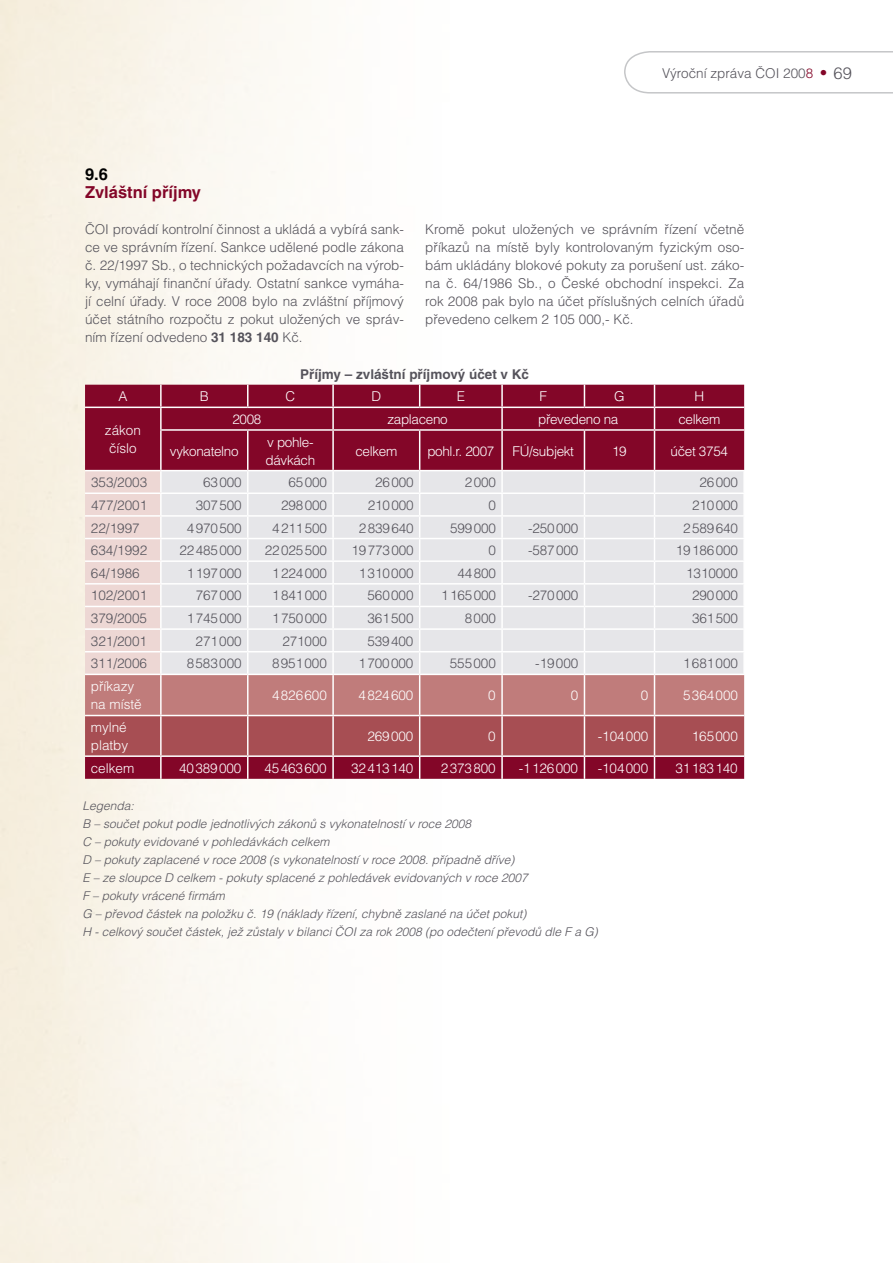
<style>
.page{position:relative;width:893px;height:1263px;background:#fff}
.page>*{position:absolute;margin:0;border:0;box-sizing:border-box;transform-origin:0 0}
.t1{font:700 16.5px "Helvetica CE";color:#830628}
.t2{font:700 16.5px "Helvetica CE";color:#000}
.t3{font:300 13.5px/18px "Helvetica CE";color:#55535b;text-align:justify}
.t4{font:300 13.5px/18px "Helvetica CE";letter-spacing:-.01em;color:#fff}
.t5{font:700 13.5px "Helvetica CE";color:#55535b}
.t6{font:italic 300 12px/18px "Helvetica CE";color:#55535b}
.s1{color:#830628}
.s2{font-size:15px;color:#830628}
.s3{font-size:16.5px}
.s4{font-weight:700}
</style>
<div class="page">
<div style="left:85px;top:385px;width:659px;height:85px;background:#830628"></div>
<hr style="left:160px;top:385px;width:2px;height:22px;background:#fff">
<hr style="left:247px;top:385px;width:2px;height:22px;background:#fff">
<hr style="left:332px;top:385px;width:2px;height:22px;background:#fff">
<svg style="left:419px;top:385px;width:1px;height:22px"></svg>
<hr style="left:501px;top:385px;width:2px;height:22px;background:#fff">
<svg style="left:584px;top:385px;width:1px;height:22px"></svg>
<hr style="left:85px;top:407px;width:76px;height:1px;background:#fff">
<hr style="left:161px;top:407px;width:87px;height:1px;background:#fff">
<hr style="left:160px;top:408px;width:2px;height:21px;background:#fff">
<hr style="left:248px;top:407px;width:85px;height:1px;background:#fff">
<hr style="left:333px;top:407px;width:87px;height:1px;background:#fff">
<hr style="left:332px;top:408px;width:2px;height:21px;background:#fff">
<hr style="left:420px;top:407px;width:82px;height:1px;background:#fff">
<hr style="left:502px;top:407px;width:82px;height:1px;background:#fff">
<hr style="left:501px;top:408px;width:2px;height:21px;background:#fff">
<hr style="left:584px;top:407px;width:70px;height:1px;background:#fff">
<hr style="left:654px;top:407px;width:90px;height:1px;background:#fff">
<svg style="left:654px;top:385px;width:1px;height:44px"></svg>
<hr style="left:160px;top:429px;width:88px;height:2px;background:#fff">
<hr style="left:160px;top:431px;width:2px;height:39px;background:#fff">
<hr style="left:248px;top:429px;width:85px;height:2px;background:#fff">
<hr style="left:247px;top:431px;width:2px;height:39px;background:#fff">
<hr style="left:333px;top:429px;width:87px;height:2px;background:#fff">
<hr style="left:332px;top:431px;width:2px;height:39px;background:#fff">
<hr style="left:420px;top:429px;width:82px;height:2px;background:#fff">
<hr style="left:419px;top:431px;width:1px;height:39px;background:#fff">
<hr style="left:502px;top:429px;width:82px;height:2px;background:#fff">
<hr style="left:501px;top:431px;width:2px;height:39px;background:#fff">
<hr style="left:584px;top:429px;width:70px;height:2px;background:#fff">
<hr style="left:584px;top:431px;width:1px;height:39px;background:#fff">
<hr style="left:654px;top:429px;width:90px;height:2px;background:#fff">
<hr style="left:654px;top:431px;width:1px;height:39px;background:#fff">
<svg style="left:85px;top:471px;width:659px;height:308px;background:#d4b6ba"></svg>
<hr style="left:743px;top:652px;width:2px;height:22px;background:#fff">
<hr style="left:654px;top:674px;width:91px;height:1px;background:#fff">
<svg style="left:624px;top:51px;width:269px;height:43px"></svg>
<p class="t3" style="left:662px;top:64px;width:191px">Výroční zpráva ČOI 200<span class="s1">8</span> <span class="s2">•</span> <span class="s3">69</span></p>
<p class="t2" style="left:85px;top:165px;width:24px">9.6</p>
<p class="t1" style="left:85px;top:183px;width:117px">Zvláštní příjmy</p>
<p class="t3" style="left:85px;top:220px;width:320px">ČOI provádí kontrolní činnost a ukládá a vybírá sank&shy;ce ve správním řízení. Sankce udělené podle zákona č. 22/1997 Sb., o technických požadavcích na výrob&shy;ky, vymáhají finanční úřady. Ostatní sankce vymáha&shy;jí celní úřady. V roce 2008 bylo na zvláštní příjmový účet státního rozpočtu z pokut uložených ve správ&shy;ním řízení odvedeno <span class="s4">31 183 140</span> Kč.</p>
<p class="t3" style="left:425px;top:220px;width:320px">Kromě pokut uložených ve správním řízení včetně příkazů na místě byly kontrolovaným fyzickým oso&shy;bám ukládány blokové pokuty za porušení ust. záko&shy;na č. 64/1986 Sb., o České obchodní inspekci. Za rok 2008 pak bylo na účet příslušných celních úřadů převedeno celkem 2 105 000,- Kč.</p>
<p class="t5" style="left:300px;top:366px;width:230px">Příjmy – zvláštní příjmový účet v Kč</p>
<p class="t4" style="left:118px;top:388px;width:11px">A</p>
<p class="t4" style="left:200px;top:388px;width:11px">B</p>
<p class="t4" style="left:286px;top:388px;width:6px">C</p>
<p class="t4" style="left:371px;top:388px;width:11px">D</p>
<p class="t4" style="left:457px;top:388px;width:10px">E</p>
<p class="t4" style="left:539px;top:388px;width:9px">F</p>
<p class="t4" style="left:614px;top:388px;width:12px">G</p>
<p class="t4" style="left:694px;top:388px;width:11px">H</p>
<p class="t4" style="left:105px;top:421px;width:38px;text-align:center">zákon číslo</p>
<p class="t4" style="left:232px;top:410px;width:31px">2008</p>
<p class="t4" style="left:387px;top:410px;width:62px">zaplaceno</p>
<p class="t4" style="left:538px;top:410px;width:82px">převedeno na</p>
<p class="t4" style="left:678px;top:410px;width:43px">celkem</p>
<p class="t4" style="left:170px;top:442px;width:70px">vykonatelno</p>
<p class="t4" style="left:266px;top:433px;width:51px">v pohle&shy;dávkách</p>
<p class="t4" style="left:355px;top:442px;width:43px">celkem</p>
<p class="t4" style="left:427px;top:442px;width:69px">pohl.r. 2007</p>
<p class="t4" style="left:512px;top:442px;width:63px">FÚ/subjekt</p>
<p class="t4" style="left:612px;top:442px;width:16px">19</p>
<p class="t4" style="left:671px;top:442px;width:59px">účet 3754</p>
<p class="t3" style="left:91px;top:473px;width:58px">353/2003</p>
<p class="t3" style="left:203px;top:473px;width:40px">63000</p>
<p class="t3" style="left:289px;top:473px;width:40px">65000</p>
<p class="t3" style="left:375px;top:473px;width:40px">26000</p>
<p class="t3" style="left:465px;top:473px;width:33px">2000</p>
<p class="t3" style="left:700px;top:473px;width:40px">26000</p>
<p class="t3" style="left:91px;top:496px;width:58px">477/2001</p>
<p class="t3" style="left:196px;top:496px;width:47px">307500</p>
<p class="t3" style="left:281px;top:496px;width:47px">298000</p>
<p class="t3" style="left:368px;top:496px;width:47px">210000</p>
<p class="t3" style="left:488px;top:496px;width:9px">0</p>
<p class="t3" style="left:692px;top:496px;width:47px">210000</p>
<p class="t3" style="left:91px;top:519px;width:50px">22/1997</p>
<p class="t3" style="left:187px;top:519px;width:56px">4970500</p>
<p class="t3" style="left:272px;top:519px;width:56px">4211500</p>
<p class="t3" style="left:359px;top:519px;width:56px">2839640</p>
<p class="t3" style="left:450px;top:519px;width:47px">599000</p>
<p class="t3" style="left:528px;top:519px;width:52px">-250000</p>
<p class="t3" style="left:683px;top:519px;width:56px">2589640</p>
<p class="t3" style="left:91px;top:541px;width:58px">634/1992</p>
<p class="t3" style="left:179px;top:541px;width:64px">22485000</p>
<p class="t3" style="left:265px;top:541px;width:64px">22025500</p>
<p class="t3" style="left:351px;top:541px;width:64px">19773000</p>
<p class="t3" style="left:488px;top:541px;width:9px">0</p>
<p class="t3" style="left:528px;top:541px;width:52px">-587000</p>
<p class="t3" style="left:676px;top:541px;width:64px">19186000</p>
<p class="t3" style="left:91px;top:564px;width:50px">64/1986</p>
<p class="t3" style="left:187px;top:564px;width:56px">1197000</p>
<p class="t3" style="left:272px;top:564px;width:56px">1224000</p>
<p class="t3" style="left:359px;top:564px;width:56px">1310000</p>
<p class="t3" style="left:457px;top:564px;width:40px">44800</p>
<p class="t3" style="left:686px;top:564px;width:53px">1310000</p>
<p class="t3" style="left:91px;top:587px;width:58px">102/2001</p>
<p class="t3" style="left:196px;top:587px;width:47px">767000</p>
<p class="t3" style="left:272px;top:587px;width:56px">1841000</p>
<p class="t3" style="left:368px;top:587px;width:47px">560000</p>
<p class="t3" style="left:441px;top:587px;width:56px">1165000</p>
<p class="t3" style="left:528px;top:587px;width:52px">-270000</p>
<p class="t3" style="left:692px;top:587px;width:47px">290000</p>
<p class="t3" style="left:91px;top:609px;width:58px">379/2005</p>
<p class="t3" style="left:187px;top:609px;width:56px">1745000</p>
<p class="t3" style="left:272px;top:609px;width:56px">1750000</p>
<p class="t3" style="left:368px;top:609px;width:47px">361500</p>
<p class="t3" style="left:465px;top:609px;width:33px">8000</p>
<p class="t3" style="left:692px;top:609px;width:47px">361500</p>
<p class="t3" style="left:91px;top:632px;width:58px">321/2001</p>
<p class="t3" style="left:196px;top:632px;width:47px">271000</p>
<p class="t3" style="left:283px;top:632px;width:46px">271000</p>
<p class="t3" style="left:368px;top:632px;width:47px">539400</p>
<p class="t3" style="left:91px;top:655px;width:58px">311/2006</p>
<p class="t3" style="left:187px;top:655px;width:56px">8583000</p>
<p class="t3" style="left:272px;top:655px;width:56px">8951000</p>
<p class="t3" style="left:359px;top:655px;width:56px">1700000</p>
<p class="t3" style="left:450px;top:655px;width:47px">555000</p>
<p class="t3" style="left:535px;top:655px;width:44px">-19000</p>
<p class="t3" style="left:683px;top:655px;width:56px">1681000</p>
<p class="t4" style="left:91px;top:677px;width:53px">příkazy na místě</p>
<p class="t4" style="left:272px;top:686px;width:56px">4826600</p>
<p class="t4" style="left:359px;top:686px;width:56px">4824600</p>
<p class="t4" style="left:488px;top:686px;width:9px">0</p>
<p class="t4" style="left:571px;top:686px;width:9px">0</p>
<p class="t4" style="left:641px;top:686px;width:9px">0</p>
<p class="t4" style="left:683px;top:686px;width:56px">5364000</p>
<p class="t4" style="left:91px;top:718px;width:39px">mylné platby</p>
<p class="t4" style="left:367px;top:727px;width:47px">269000</p>
<p class="t4" style="left:488px;top:727px;width:9px">0</p>
<p class="t4" style="left:598px;top:727px;width:52px">-104000</p>
<p class="t4" style="left:692px;top:727px;width:47px">165000</p>
<p class="t4" style="left:91px;top:759px;width:45px">celkem</p>
<p class="t4" style="left:179px;top:759px;width:64px">40389000</p>
<p class="t4" style="left:265px;top:759px;width:64px">45463600</p>
<p class="t4" style="left:351px;top:759px;width:64px">32413140</p>
<p class="t4" style="left:441px;top:759px;width:56px">2373800</p>
<p class="t4" style="left:519px;top:759px;width:61px">-1126000</p>
<p class="t4" style="left:598px;top:759px;width:52px">-104000</p>
<p class="t4" style="left:676px;top:759px;width:64px">31183140</p>
<p class="t6" style="left:83px;top:797px;width:517px">Legenda:<br>B – součet pokut podle jednotlivých zákonů s vykonatelností v roce 2008<br>C – pokuty evidované v pohledávkách celkem<br>D – pokuty zaplacené v roce 2008 (s vykonatelností v roce 2008. případně dříve)<br>E – ze sloupce D celkem - pokuty splacené z pohledávek evidovaných v roce 2007<br>F – pokuty vrácené firmám<br>G – převod částek na položku č. 19 (náklady řízení, chybně zaslané na účet pokut)<br>H - celkový součet částek, jež zůstaly v bilanci ČOI za rok 2008 (po odečtení převodů dle F a G)</p>
</div>
